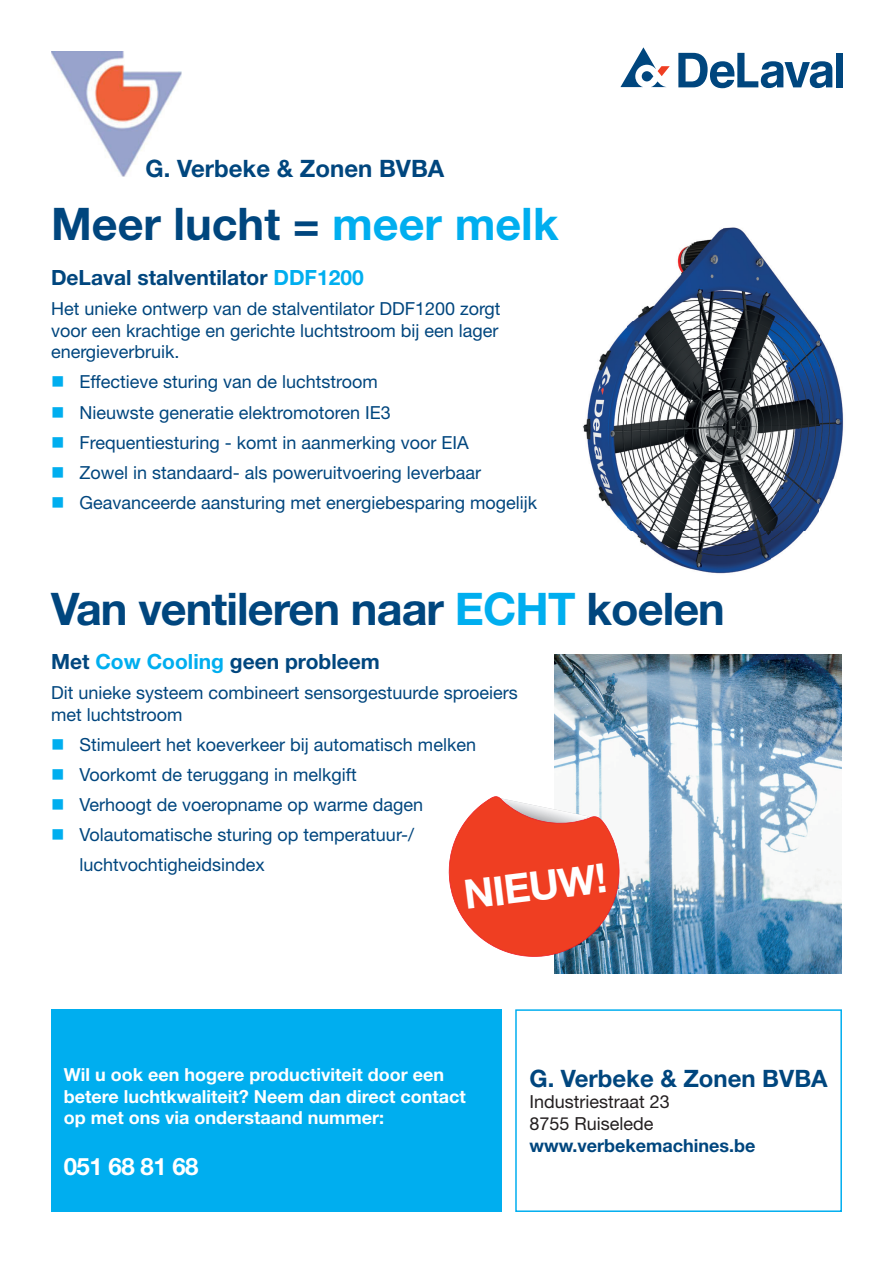
<style>
.page{position:relative;width:893px;height:1263px;background:#fff}
.page>*{position:absolute;margin:0;border:0;box-sizing:border-box;transform-origin:0 0}
.t1{font:700 45px "Helvetica Neue LT Std";letter-spacing:-.02em;color:#00467e}
.t2{font:700 45px "Helvetica Neue LT Std";color:#00467e}
.t3{font:700 40.5px "Helvetica Neue LT Std";color:#fff}
.t4{font:700 24px "Helvetica Neue LT Std";color:#00467e}
.t5{font:700 24px "Helvetica Neue LT Std";letter-spacing:-.02em;color:#fff}
.t6{font:700 21px "Helvetica Neue LT Std";color:#00467e}
.t7{font:18px/21.6px "Helvetica Neue LT Std";color:#00467e}
.t8{font:700 18px/21.6px "Helvetica Neue LT Std";color:#fff}
.t9{font:18px/21.6px "Helvetica Neue LT Std";color:#231f20}
.t10{font:700 18px "Helvetica Neue LT Std";color:#00467e}
.s1{color:#00aeef}
</style>
<div class="page">
<svg style="left:515px;top:1009px;width:327px;height:203px"></svg>
<img style="left:583px;top:227px;width:261px;height:347px">
<div style="left:51px;top:1009px;width:451px;height:203px;background:#00aeef"></div>
<img style="left:51px;top:51px;width:130px;height:125px">
<img style="left:555px;top:654px;width:287px;height:320px">
<svg style="left:620px;top:47px;width:50px;height:40px"></svg>
<div style="left:836px;top:53px;width:6px;height:34px;background:#00467e"></div>
<svg style="left:678px;top:53px;width:154px;height:35px"></svg>
<svg style="left:448px;top:795px;width:183px;height:173px"></svg>
<h3 class="t4" style="left:146px;top:153px;width:300px">G. Verbeke &amp; Zonen BVBA</h3>
<h1 class="t2" style="left:51px;top:196px;width:509px">Meer lucht = <span class="s1">meer melk</span></h1>
<p class="t6" style="left:51px;top:265px;width:314px">DeLaval stalventilator <span class="s1">DDF1200</span></p>
<p class="t7" style="left:51px;top:298px;width:451px;text-align:justify">Het unieke ontwerp van de stalventilator DDF1200 zorgt voor een krachtige en gerichte luchtstroom bij een lager energieverbruik.</p>
<p class="t7" style="left:51px;top:371px;width:328px"><span class="s1">■</span> Effectieve sturing van de luchtstroom</p>
<p class="t7" style="left:51px;top:401px;width:341px"><span class="s1">■</span> Nieuwste generatie elektromotoren IE3</p>
<p class="t7" style="left:51px;top:431px;width:419px"><span class="s1">■</span> Frequentiesturing - komt in aanmerking voor EIA</p>
<p class="t7" style="left:51px;top:461px;width:432px"><span class="s1">■</span> Zowel in standaard- als poweruitvoering leverbaar</p>
<p class="t7" style="left:51px;top:491px;width:488px"><span class="s1">■</span> Geavanceerde aansturing met energiebesparing mogelijk</p>
<h1 class="t1" style="left:51px;top:581px;width:675px">Van ventileren naar <span class="s1">ECHT</span> koelen</h1>
<p class="t6" style="left:51px;top:649px;width:330px">Met <span class="s1">Cow Cooling</span> geen probleem</p>
<p class="t7" style="left:51px;top:682px;width:468px">Dit unieke systeem combineert sensorgestuurde sproeiers met luchtstroom</p>
<p class="t7" style="left:51px;top:733px;width:426px"><span class="s1">■</span> Stimuleert het koeverkeer bij automatisch melken</p>
<p class="t7" style="left:51px;top:764px;width:307px"><span class="s1">■</span> Voorkomt de teruggang in melkgift</p>
<p class="t7" style="left:51px;top:794px;width:374px"><span class="s1">■</span> Verhoogt de voeropname op warme dagen</p>
<p class="t7" style="left:80px;top:820px;width:336px;line-height:30.2px;text-indent:-28px"><span class="s1">■</span> Volautomatische sturing op temperatuur-/ luchtvochtigheidsindex</p>
<h2 class="t3" style="left:461px;top:870px;width:145px;rotate:-7deg">NIEUW!</h2>
<p class="t8" style="left:64px;top:1063px;width:403px">Wil u ook een hogere productiviteit door een betere luchtkwaliteit? Neem dan direct contact op met ons via onderstaand nummer:</p>
<h3 class="t5" style="left:64px;top:1151px;width:136px">051 68 81 68</h3>
<h3 class="t4" style="left:529px;top:1063px;width:300px">G. Verbeke &amp; Zonen BVBA</h3>
<p class="t9" style="left:529px;top:1091px;width:142px">Industriestraat 23<br>8755 Ruiselede</p>
<p class="t10" style="left:529px;top:1134px;width:227px">www.verbekemachines.be</p>
</div>
